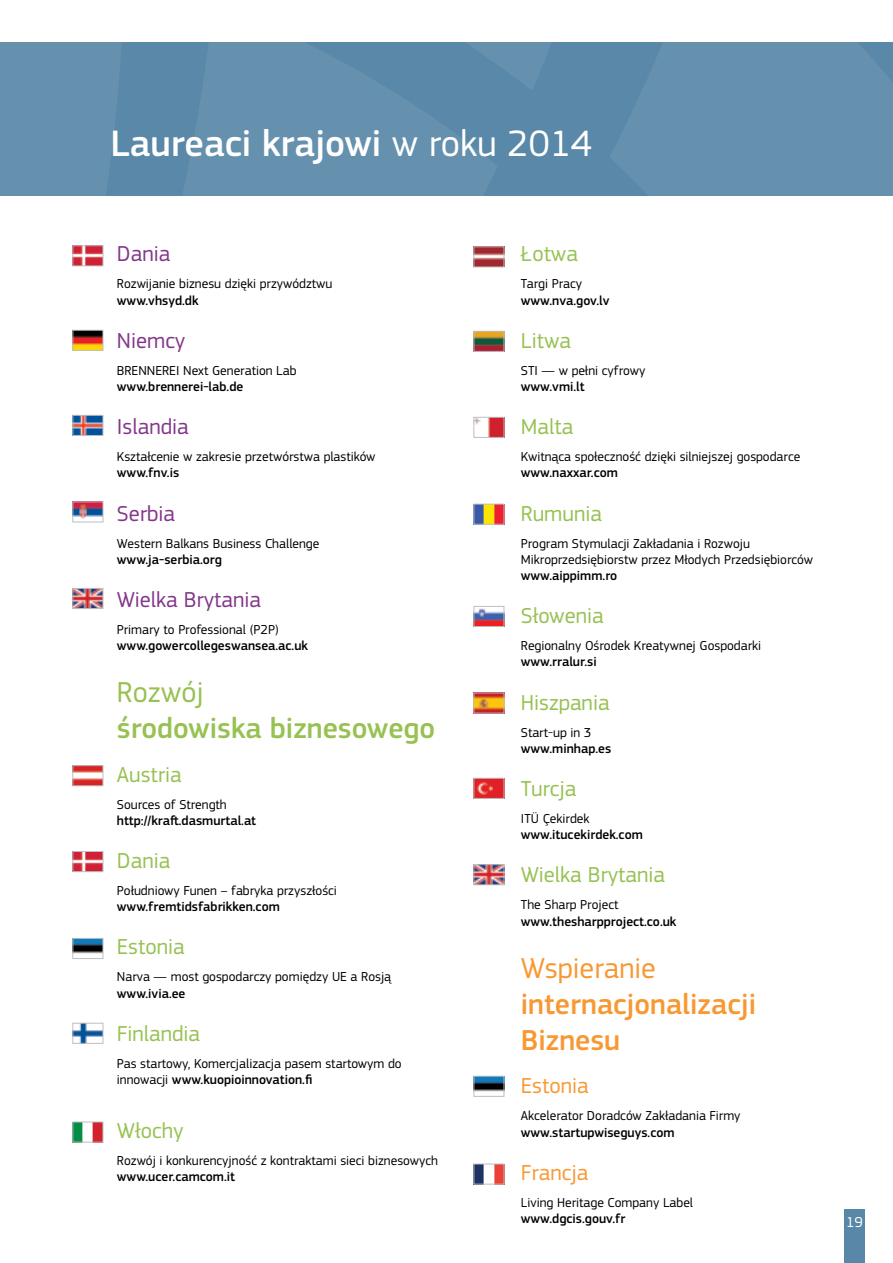
<style>
.page{position:relative;width:893px;height:1263px;background:#fff}
.page>*{position:absolute;margin:0;border:0;box-sizing:border-box;transform-origin:0 0}
.t1{font:500 38.25px "PF Square Sans Pro";color:#fff}
.t2{font:500 30px/36px "PF Square Sans Pro";color:#f89833}
.t3{font:500 30px "PF Square Sans Pro";color:#97c152}
.t4{font:30px "PF Square Sans Pro";color:#f89833}
.t5{font:30px "PF Square Sans Pro";color:#97c152}
.t6{font:22.5px "PF Square Sans Pro";color:#97c152}
.t7{font:22.5px "PF Square Sans Pro";color:#83378a}
.t8{font:22.5px "PF Square Sans Pro";color:#f89833}
.t9{font:15px "PF Square Sans Pro";color:#fff}
.t10{font:13.5px/16.2px "PF Square Sans Pro";color:#000}
.t11{font:500 13.5px "PF Square Sans Pro";color:#000}
.s1{font-weight:400}
.s2{font-weight:500}
</style>
<div class="page">
<div style="left:0;top:43px;width:893px;height:153px;background:#5988a8"></div>
<svg style="left:183px;top:43px;width:27px;height:153px"></svg>
<div style="left:0;top:43px;width:121px;height:153px;background:#6691ae"></div>
<svg style="left:210px;top:43px;width:683px;height:153px"></svg>
<img style="left:75px;top:248px;width:26px;height:16px">
<img style="left:75px;top:1124px;width:26px;height:16px">
<div style="left:73px;top:1122px;width:30px;height:20px;border:1px solid #bcbec0"></div>
<img style="left:476px;top:608px;width:26px;height:17px">
<div style="left:474px;top:606px;width:30px;height:21px;border:1px solid #bcbec0"></div>
<img style="left:75px;top:332px;width:26px;height:17px">
<div style="left:73px;top:330px;width:30px;height:21px;border:1px solid #bcbec0"></div>
<img style="left:476px;top:249px;width:26px;height:16px">
<img style="left:476px;top:695px;width:26px;height:16px">
<img style="left:75px;top:417px;width:26px;height:17px">
<div style="left:73px;top:415px;width:30px;height:21px;border:1px solid #bcbec0"></div>
<img style="left:476px;top:333px;width:26px;height:17px">
<div style="left:474px;top:331px;width:30px;height:21px;border:1px solid #bcbec0"></div>
<img style="left:476px;top:780px;width:26px;height:17px">
<div style="left:474px;top:778px;width:30px;height:21px;border:1px solid #bcbec0"></div>
<img style="left:75px;top:767px;width:26px;height:17px">
<div style="left:73px;top:765px;width:30px;height:21px;border:1px solid #bcbec0"></div>
<img style="left:75px;top:853px;width:26px;height:17px">
<div style="left:73px;top:851px;width:30px;height:21px;border:1px solid #bcbec0"></div>
<img style="left:75px;top:940px;width:26px;height:14px">
<div style="left:73px;top:938px;width:30px;height:21px;border:1px solid #bcbec0"></div>
<img style="left:75px;top:1025px;width:26px;height:16px">
<div style="left:73px;top:1023px;width:30px;height:20px;border:1px solid #bcbec0"></div>
<img style="left:75px;top:504px;width:26px;height:15px">
<div style="left:73px;top:502px;width:30px;height:20px;border:1px solid #bcbec0"></div>
<img style="left:476px;top:419px;width:26px;height:17px">
<div style="left:474px;top:417px;width:30px;height:21px;border:1px solid #bcbec0"></div>
<img style="left:476px;top:866px;width:26px;height:17px">
<div style="left:474px;top:864px;width:30px;height:21px;border:1px solid #bcbec0"></div>
<img style="left:75px;top:590px;width:26px;height:17px">
<div style="left:73px;top:588px;width:30px;height:21px;border:1px solid #bcbec0"></div>
<img style="left:476px;top:506px;width:26px;height:16px">
<img style="left:476px;top:1078px;width:26px;height:14px">
<div style="left:474px;top:1076px;width:30px;height:20px;border:1px solid #bcbec0"></div>
<img style="left:476px;top:1166px;width:26px;height:16px">
<div style="left:474px;top:1164px;width:30px;height:20px;border:1px solid #bcbec0"></div>
<div style="left:845px;top:1209px;width:20px;height:54px;background:#5987a8"></div>
<h1 class="t1" style="left:111px;top:121px;width:483px">Laureaci krajowi <span class="s1">w roku 2014</span></h1>
<h3 class="t7" style="left:117px;top:241px;width:55px">Dania</h3>
<p class="t10" style="left:117px;top:276px;width:217px">Rozwijanie biznesu dzięki przywództwu</p>
<p class="t11" style="left:117px;top:292px;width:83px">www.vhsyd.dk</p>
<h3 class="t7" style="left:117px;top:327px;width:70px">Niemcy</h3>
<p class="t10" style="left:117px;top:362px;width:181px">BRENNEREI Next Generation Lab</p>
<p class="t11" style="left:117px;top:379px;width:128px">www.brennerei-lab.de</p>
<h3 class="t7" style="left:117px;top:414px;width:73px">Islandia</h3>
<p class="t10" style="left:117px;top:449px;width:260px">Kształcenie w zakresie przetwórstwa plastików</p>
<p class="t11" style="left:117px;top:465px;width:64px">www.fnv.is</p>
<h3 class="t7" style="left:117px;top:500px;width:60px">Serbia</h3>
<p class="t10" style="left:117px;top:535px;width:204px">Western Balkans Business Challenge</p>
<p class="t11" style="left:117px;top:551px;width:107px">www.ja-serbia.org</p>
<h3 class="t7" style="left:117px;top:586px;width:146px">Wielka Brytania</h3>
<p class="t10" style="left:117px;top:621px;width:163px">Primary to Professional (P2P)</p>
<p class="t11" style="left:117px;top:638px;width:193px">www.gowercollegeswansea.ac.uk</p>
<h2 class="t5" style="left:117px;top:675px;width:88px">Rozwój</h2>
<h2 class="t3" style="left:117px;top:711px;width:320px">środowiska biznesowego</h2>
<h3 class="t6" style="left:117px;top:761px;width:66px">Austria</h3>
<p class="t10" style="left:117px;top:796px;width:111px">Sources of Strength</p>
<p class="t11" style="left:117px;top:812px;width:141px">http://kraft.dasmurtal.at</p>
<h3 class="t6" style="left:117px;top:847px;width:55px">Dania</h3>
<p class="t10" style="left:117px;top:882px;width:222px">Południowy Funen – fabryka przyszłości</p>
<p class="t11" style="left:117px;top:899px;width:164px">www.fremtidsfabrikken.com</p>
<h3 class="t6" style="left:117px;top:934px;width:69px">Estonia</h3>
<p class="t10" style="left:117px;top:969px;width:276px">Narva — most gospodarczy pomiędzy UE a Rosją</p>
<p class="t11" style="left:117px;top:985px;width:70px">www.ivia.ee</p>
<h3 class="t6" style="left:117px;top:1020px;width:85px">Finlandia</h3>
<p class="t10" style="left:117px;top:1055px;width:286px">Pas startowy, Komercjalizacja pasem startowym do innowacji <span class="s2">www.kuopioinnovation.fi</span></p>
<h3 class="t6" style="left:117px;top:1117px;width:68px">Włochy</h3>
<p class="t10" style="left:117px;top:1152px;width:323px">Rozwój i konkurencyjność z kontraktami sieci biznesowych</p>
<p class="t11" style="left:117px;top:1169px;width:120px">www.ucer.camcom.it</p>
<h3 class="t6" style="left:521px;top:241px;width:59px">Łotwa</h3>
<p class="t10" style="left:521px;top:276px;width:63px">Targi Pracy</p>
<p class="t11" style="left:521px;top:292px;width:90px">www.nva.gov.lv</p>
<h3 class="t6" style="left:521px;top:327px;width:52px">Litwa</h3>
<p class="t10" style="left:521px;top:362px;width:126px">STI — w pełni cyfrowy</p>
<p class="t11" style="left:521px;top:379px;width:65px">www.vmi.lt</p>
<h3 class="t6" style="left:521px;top:414px;width:54px">Malta</h3>
<p class="t10" style="left:521px;top:449px;width:281px">Kwitnąca społeczność dzięki silniejszej gospodarce</p>
<p class="t11" style="left:521px;top:465px;width:99px">www.naxxar.com</p>
<h3 class="t6" style="left:521px;top:500px;width:83px">Rumunia</h3>
<p class="t10" style="left:521px;top:535px;width:294px">Program Stymulacji Zakładania i Rozwoju<br>Mikroprzedsiębiorstw przez Młodych Przedsiębiorców</p>
<p class="t11" style="left:521px;top:568px;width:98px">www.aippimm.ro</p>
<h3 class="t6" style="left:521px;top:603px;width:84px">Słowenia</h3>
<p class="t10" style="left:521px;top:638px;width:242px">Regionalny Ośrodek Kreatywnej Gospodarki</p>
<p class="t11" style="left:521px;top:654px;width:77px">www.rralur.si</p>
<h3 class="t6" style="left:521px;top:689px;width:90px">Hiszpania</h3>
<p class="t10" style="left:521px;top:724px;width:72px">Start-up in 3</p>
<p class="t11" style="left:521px;top:740px;width:92px">www.minhap.es</p>
<h3 class="t6" style="left:521px;top:775px;width:57px">Turcja</h3>
<p class="t10" style="left:521px;top:810px;width:70px">ITÜ Çekirdek</p>
<p class="t11" style="left:521px;top:827px;width:123px">www.itucekirdek.com</p>
<h3 class="t6" style="left:521px;top:862px;width:146px">Wielka Brytania</h3>
<p class="t10" style="left:521px;top:897px;width:99px">The Sharp Project</p>
<p class="t11" style="left:521px;top:913px;width:157px">www.thesharpproject.co.uk</p>
<h2 class="t4" style="left:521px;top:950px;width:136px">Wspieranie</h2>
<h2 class="t2" style="left:521px;top:986px;width:237px">internacjonalizacji<br>Biznesu</h2>
<h3 class="t8" style="left:521px;top:1073px;width:69px">Estonia</h3>
<p class="t10" style="left:521px;top:1108px;width:221px">Akcelerator Doradców Zakładania Firmy</p>
<p class="t11" style="left:521px;top:1124px;width:155px">www.startupwiseguys.com</p>
<h3 class="t8" style="left:521px;top:1159px;width:69px">Francja</h3>
<p class="t10" style="left:521px;top:1194px;width:174px">Living Heritage Company Label</p>
<p class="t11" style="left:521px;top:1211px;width:106px">www.dgcis.gouv.fr</p>
<p class="t9" style="left:846px;top:1213px;width:18px">19</p>
</div>
